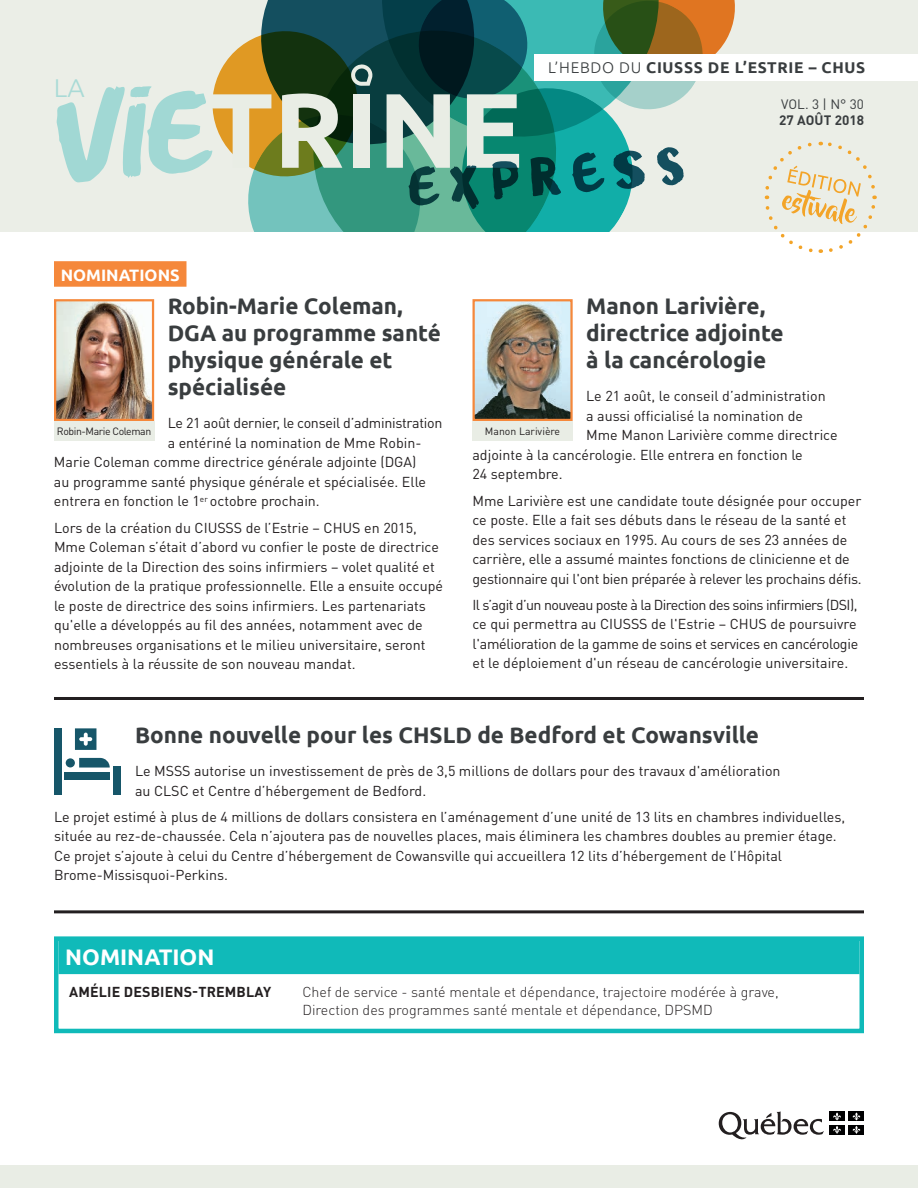
<style>
.page{position:relative;width:918px;height:1188px;background:#fff}
.page>*{position:absolute;margin:0;border:0;box-sizing:border-box;transform-origin:0 0}
.t1{font:300 25.8px "Ubuntu";color:rgb(153 214 210/.9);scale:1.05 1}
.t2{font:700 22.5px/27px "Ubuntu";color:#393d3f}
.t3{font:700 22.5px "Ubuntu";color:#fff}
.t4{font:700 16.5px "Ubuntu";color:#fff}
.t5{font:700 15.6px "Ubuntu";letter-spacing:.045em;color:#393d3f}
.t6{font:14.25px/19.5px "DIN Pro";color:#231f20}
.t7{font:300 14.25px/18px "DIN Pro";color:#231f20}
.t8{font:14.25px "DIN Pro";letter-spacing:-.02em;color:#231f20}
.t9{font:700 14.25px "DIN Pro";letter-spacing:.01em;color:#231f20}
.t10{font:13.5px "DIN Pro";color:#393d3f}
.t11{font:700 13.5px "DIN Pro";color:#393d3f}
.t12{font:10.5px "DIN Pro";letter-spacing:-.04em;color:#231f20}
.t13{font:10.5px "DIN Pro";color:#231f20}
.s1{font-weight:300}
</style>
<div class="page">
<hr style="left:54px;top:910px;width:810px;height:3px;background:#231f20">
<div style="left:54px;top:261px;width:132px;height:26px;background:#f5883b"></div>
<img style="left:54px;top:299px;width:101px;height:123px">
<div style="left:54px;top:421px;width:100px;height:20px;background:#e9ede5"></div>
<img style="left:472px;top:299px;width:101px;height:122px">
<div style="left:472px;top:421px;width:101px;height:20px;background:#e9ede5"></div>
<hr style="left:54px;top:697px;width:810px;height:3px;background:#231f20">
<div style="left:58px;top:938px;width:802px;height:36px;background:#10bab9"></div>
<div style="left:54px;top:936px;width:810px;height:97px;border:4px solid #10bab9"></div>
<div style="left:54px;top:728px;width:8px;height:67px;background:#165669"></div>
<div style="left:113px;top:767px;width:8px;height:28px;background:#165669"></div>
<svg style="left:79px;top:758px;width:31px;height:10px"></svg>
<div style="left:66px;top:758px;width:9px;height:9px;background:#165669;border-radius:50%"></div>
<div style="left:65px;top:772px;width:45px;height:8px;background:#165669"></div>
<svg style="left:75px;top:728px;width:22px;height:22px"></svg>
<div style="left:0;top:1165px;width:918px;height:23px;background:#e9ede5"></div>
<div style="left:0;top:0;width:918px;height:231px;background:#e9ede5"></div>
<svg style="left:57px;top:0;width:678px;height:231px"></svg>
<div style="left:535px;top:54px;width:383px;height:27px;background:#fff"></div>
<svg style="left:719px;top:1111px;width:105px;height:29px"></svg>
<div style="left:830px;top:1112px;width:15px;height:9px;background:#000001"></div>
<div style="left:849px;top:1112px;width:15px;height:9px;background:#000001"></div>
<div style="left:830px;top:1125px;width:15px;height:9px;background:#000001"></div>
<svg style="left:833px;top:1112px;width:8px;height:22px"></svg>
<div style="left:849px;top:1125px;width:15px;height:9px;background:#000001"></div>
<svg style="left:852px;top:1112px;width:8px;height:22px"></svg>
<svg style="left:763px;top:141px;width:115px;height:112px"></svg>
<h1 class="t1" style="left:53px;top:72px;width:32px">LA</h1>
<p class="t5" style="left:548px;top:58px;width:210px"><span class="s1">L’HEBDO DU</span> CIUSSS de l’Estri</p>
<p class="t5" style="left:794px;top:58px;width:73px">e – CHUS</p>
<p class="t10" style="left:781px;top:95px;width:84px">vol. 3 | n° 30</p>
<p class="t11" style="left:779px;top:111px;width:86px">27 août 2018</p>
<p class="t4" style="left:61px;top:265px;width:120px">NOMINATIONS</p>
<h2 class="t2" style="left:168px;top:293px;width:275px">Robin-Marie Coleman,<br>DGA au programme santé physique générale et spécialisée</h2>
<p class="t8" style="left:168px;top:414px;width:276px">Le 21 août dernier, le conseil d’administration</p>
<p class="t6" style="left:168px;top:432px;width:255px">a entériné la nomination de Mme Robin-</p>
<p class="t6" style="left:54px;top:452px;width:364px">Marie Coleman comme directrice générale adjointe (DGA)</p>
<p class="t6" style="left:54px;top:471px;width:374px">au programme santé physique générale et spécialisée. Elle</p>
<p class="t6" style="left:54px;top:491px;width:267px">entrera en fonction le 1<sup>er</sup> octobre prochain.</p>
<p class="t6" style="left:54px;top:517px;width:391px">Lors de la création du CIUSSS de l’Estrie – CHUS en 2015, Mme Coleman s’était d’abord vu confier le poste de directrice adjointe de la Direction des soins infirmiers – volet qualité et évolution de la pratique professionnelle. Elle a ensuite occupé le poste de directrice des soins infirmiers. Les partenariats qu'elle a développés au fil des années, notamment avec de nombreuses organisations et le milieu universitaire, seront essentiels à la réussite de son nouveau mandat.</p>
<h2 class="t2" style="left:586px;top:293px;width:199px">Manon Larivière, directrice adjointe à la cancérologie</h2>
<p class="t6" style="left:586px;top:386px;width:241px">Le 21 août, le conseil d’administration</p>
<p class="t6" style="left:586px;top:405px;width:218px">a aussi officialisé la nomination de</p>
<p class="t6" style="left:586px;top:425px;width:253px">Mme Manon Larivière comme directrice</p>
<p class="t6" style="left:472px;top:444px;width:332px">adjointe à la cancérologie. Elle entrera en fonction le</p>
<p class="t6" style="left:472px;top:464px;width:92px">24 septembre.</p>
<p class="t6" style="left:472px;top:490px;width:391px">Mme Larivière est une candidate toute désignée pour occuper ce poste. Elle a fait ses débuts dans le réseau de la santé et des services sociaux en 1995. Au cours de ses 23 années de carrière, elle a assumé maintes fonctions de clinicienne et de gestionnaire qui l'ont bien préparée à relever les prochains défis.</p>
<p class="t6" style="left:472px;top:594px;width:387px;text-align:justify">Il s’agit d’un nouveau poste à la Direction des soins infirmiers (DSI), ce qui permettra au CIUSSS de l'Estrie – CHUS de poursuivre l'amélioration de la gamme de soins et services en cancérologie et le déploiement d'un réseau de cancérologie universitaire.</p>
<p class="t12" style="left:57px;top:424px;width:96px">Robin-Marie Coleman</p>
<p class="t13" style="left:485px;top:424px;width:77px">Manon Larivière</p>
<h2 class="t2" style="left:135px;top:721px;width:626px">Bonne nouvelle pour les CHSLD de Bedford et Cowansville</h2>
<p class="t6" style="left:135px;top:761px;width:647px">Le MSSS autorise un investissement de près de 3,5 millions de dollars pour des travaux d'amélioration au CLSC et Centre d’hébergement de Bedford.</p>
<p class="t6" style="left:54px;top:806px;width:793px">Le projet estimé à plus de 4 millions de dollars consistera en l’aménagement d’une unité de 13 lits en chambres individuelles, située au rez-de-chaussée. Cela n’ajoutera pas de nouvelles places, mais éliminera les chambres doubles au premier étage.<br>Ce projet s’ajoute à celui du Centre d’hébergement de Cowansville qui accueillera 12 lits d’hébergement de l’Hôpital Brome-Missisquoi-Perkins.</p>
<h2 class="t3" style="left:65px;top:943px;width:108px">NOMINAtion</h2>
<p class="t9" style="left:69px;top:982px;width:204px">AMÉLIE DESBIENS-TREMBLAY</p>
<p class="t7" style="left:302px;top:982px;width:478px">Chef de service - santé mentale et dépendance, trajectoire modérée à grave,<br>Direction des programmes santé mentale et dépendance, DPSMD</p>
</div>
